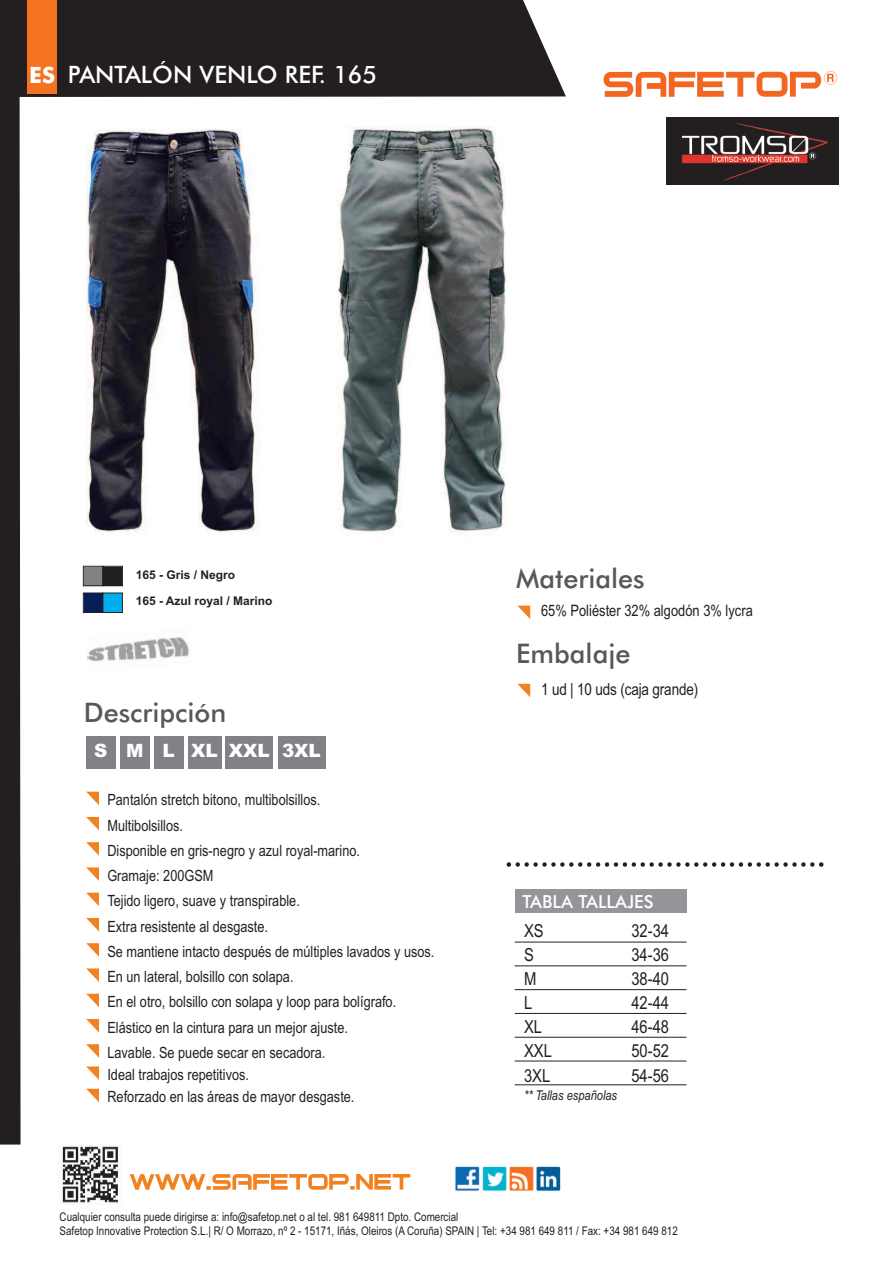
<style>
.page{position:relative;width:893px;height:1263px;background:#fff}
.page>*{position:absolute;margin:0;border:0;box-sizing:border-box;transform-origin:0 0}
.t1{font:500 27px "Futura BT";color:#57585a}
.t2{font:500 24px "Futura BT";color:#fff}
.t3{font:700 22.5px "Futura BT";color:#fff}
.t4{font:900 18.3px "Arial";color:#fff}
.t5{font:18px "Arial Narrow";color:#231f20}
.t6{font:500 18px "Futura BT";color:#fff}
.t7{font:16.5px "Arial Narrow";letter-spacing:-.01em;color:#231f20}
.t8{font:15.75px "Arial Narrow";color:#231f20}
.t9{font:15.6px/25.2px "Arial Narrow";color:#231f20}
.t10{font:italic 13.5px "Arial Narrow";color:#231f20}
.t11{font:12px/14.4px "Arial Narrow";color:#231f20}
.t12{font:700 12px "Arial";color:#231f20}
</style>
<div class="page">
<img style="left:86px;top:129px;width:173px;height:406px">
<img style="left:337px;top:126px;width:170px;height:409px">
<div style="left:515px;top:890px;width:171px;height:23px;background:#939598"></div>
<div style="left:21px;top:0;width:545px;height:97px;background:#231f20"></div>
<svg style="left:86px;top:792px;width:13px;height:13px"></svg>
<svg style="left:86px;top:817px;width:13px;height:13px"></svg>
<svg style="left:86px;top:842px;width:13px;height:14px"></svg>
<svg style="left:86px;top:867px;width:13px;height:14px"></svg>
<svg style="left:86px;top:893px;width:13px;height:13px"></svg>
<svg style="left:86px;top:918px;width:13px;height:13px"></svg>
<svg style="left:86px;top:943px;width:13px;height:14px"></svg>
<svg style="left:86px;top:968px;width:13px;height:14px"></svg>
<svg style="left:86px;top:994px;width:13px;height:13px"></svg>
<svg style="left:86px;top:1019px;width:13px;height:13px"></svg>
<svg style="left:86px;top:1044px;width:13px;height:14px"></svg>
<svg style="left:86px;top:1066px;width:13px;height:14px"></svg>
<svg style="left:86px;top:1089px;width:13px;height:13px"></svg>
<svg style="left:130px;top:1174px;width:280px;height:16px"></svg>
<img style="left:62px;top:1146px;width:56px;height:57px">
<svg style="left:603px;top:71px;width:234px;height:26px"></svg>
<img style="left:455px;top:1166px;width:106px;height:25px">
<svg style="left:518px;top:606px;width:12px;height:13px"></svg>
<svg style="left:517px;top:684px;width:13px;height:13px"></svg>
<div style="left:0;top:0;width:21px;height:1144px;background:#231f20"></div>
<img style="left:87px;top:637px;width:102px;height:25px">
<img style="left:666px;top:118px;width:173px;height:66px">
<div style="left:86px;top:736px;width:30px;height:32px;background:#808285"></div>
<div style="left:120px;top:736px;width:29px;height:32px;background:#808285"></div>
<div style="left:154px;top:736px;width:29px;height:32px;background:#808285"></div>
<div style="left:188px;top:736px;width:33px;height:32px;background:#808285"></div>
<div style="left:225px;top:736px;width:48px;height:32px;background:#808285"></div>
<div style="left:278px;top:736px;width:47px;height:32px;background:#808285"></div>
<div style="left:84px;top:567px;width:18px;height:18px;background:#808285"></div>
<div style="left:83px;top:566px;width:20px;height:20px;border:1px solid #231f20"></div>
<div style="left:103px;top:567px;width:19px;height:18px;background:#231f20"></div>
<div style="left:103px;top:566px;width:20px;height:20px;border:1px solid #231f20"></div>
<div style="left:84px;top:593px;width:18px;height:19px;background:#071e57"></div>
<div style="left:83px;top:593px;width:20px;height:20px;border:1px solid #231f20"></div>
<div style="left:103px;top:593px;width:19px;height:19px;background:#00aeef"></div>
<div style="left:103px;top:593px;width:20px;height:20px;border:1px solid #231f20"></div>
<svg style="left:507px;top:862px;width:316px;height:5px"></svg>
<hr style="left:515px;top:942px;width:171px;height:1px;background:#231f20">
<hr style="left:515px;top:965px;width:171px;height:1px;background:#231f20">
<hr style="left:515px;top:989px;width:171px;height:1px;background:#231f20">
<hr style="left:515px;top:1013px;width:171px;height:1px;background:#231f20">
<hr style="left:515px;top:1037px;width:171px;height:1px;background:#231f20">
<hr style="left:515px;top:1061px;width:171px;height:1px;background:#231f20">
<hr style="left:515px;top:1084px;width:171px;height:1px;background:#231f20">
<div style="left:27px;top:0;width:30px;height:94px;background:#f47321"></div>
<h3 class="t3" style="left:29px;top:62px;width:27px">ES</h3>
<h2 class="t2" style="left:68px;top:61px;width:310px">PANTALÓN VENLO REF. 165</h2>
<p class="t12" style="left:136px;top:567px;width:101px">165 - Gris / Negro</p>
<p class="t12" style="left:136px;top:594px;width:138px">165 - Azul royal / Marino</p>
<h1 class="t1" style="left:84px;top:697px;width:144px">Descripción</h1>
<p class="t4" style="left:94px;top:740px;width:228px">S M L XL XXL 3XL</p>
<p class="t9" style="left:107px;top:787px;width:329px">Pantalón stretch bitono, multibolsillos.<br>Multibolsillos.<br>Disponible en gris-negro y azul royal-marino.<br>Gramaje: 200GSM<br>Tejido ligero, suave y transpirable.<br>Extra resistente al desgaste.<br>Se mantiene intacto después de múltiples lavados y usos.<br>En un lateral, bolsillo con solapa.<br>En el otro, bolsillo con solapa y loop para bolígrafo.<br>Elástico en la cintura para un mejor ajuste.<br>Lavable. Se puede secar en secadora.</p>
<p class="t9" style="left:107px;top:1063px;width:249px;line-height:22.2px">Ideal trabajos repetitivos.<br>Reforzado en las áreas de mayor desgaste.</p>
<h1 class="t1" style="left:516px;top:563px;width:130px">Materiales</h1>
<p class="t8" style="left:541px;top:602px;width:213px">65% Poliéster 32% algodón 3% lycra</p>
<h1 class="t1" style="left:516px;top:638px;width:116px">Embalaje</h1>
<p class="t7" style="left:541px;top:680px;width:159px">1 ud | 10 uds (caja grande)</p>
<p class="t6" style="left:522px;top:891px;width:133px">TABLA TALLAJES</p>
<p class="t5" style="left:524px;top:921px;width:21px">XS</p>
<p class="t5" style="left:631px;top:921px;width:39px">32-34</p>
<p class="t5" style="left:524px;top:945px;width:11px">S</p>
<p class="t5" style="left:631px;top:945px;width:39px">34-36</p>
<p class="t5" style="left:524px;top:969px;width:14px">M</p>
<p class="t5" style="left:631px;top:969px;width:39px">38-40</p>
<p class="t5" style="left:524px;top:993px;width:10px">L</p>
<p class="t5" style="left:631px;top:993px;width:39px">42-44</p>
<p class="t5" style="left:524px;top:1017px;width:20px">XL</p>
<p class="t5" style="left:631px;top:1017px;width:39px">46-48</p>
<p class="t5" style="left:524px;top:1041px;width:29px">XXL</p>
<p class="t5" style="left:631px;top:1041px;width:39px">50-52</p>
<p class="t5" style="left:524px;top:1065px;width:28px">3XL</p>
<p class="t5" style="left:631px;top:1065px;width:39px">54-56</p>
<p class="t10" style="left:524px;top:1088px;width:95px">** Tallas españolas</p>
<p class="t11" style="left:60px;top:1209px;width:620px">Cualquier consulta puede dirigirse a: info@safetop.net o al tel. 981 649811 Dpto. Comercial<br>Safetop Innovative Protection S.L.| R/ O Morrazo, nº 2 - 15171, Iñás, Oleiros (A Coruña) SPAIN | Tel: +34 981 649 811 / Fax: +34 981 649 812</p>
</div>
